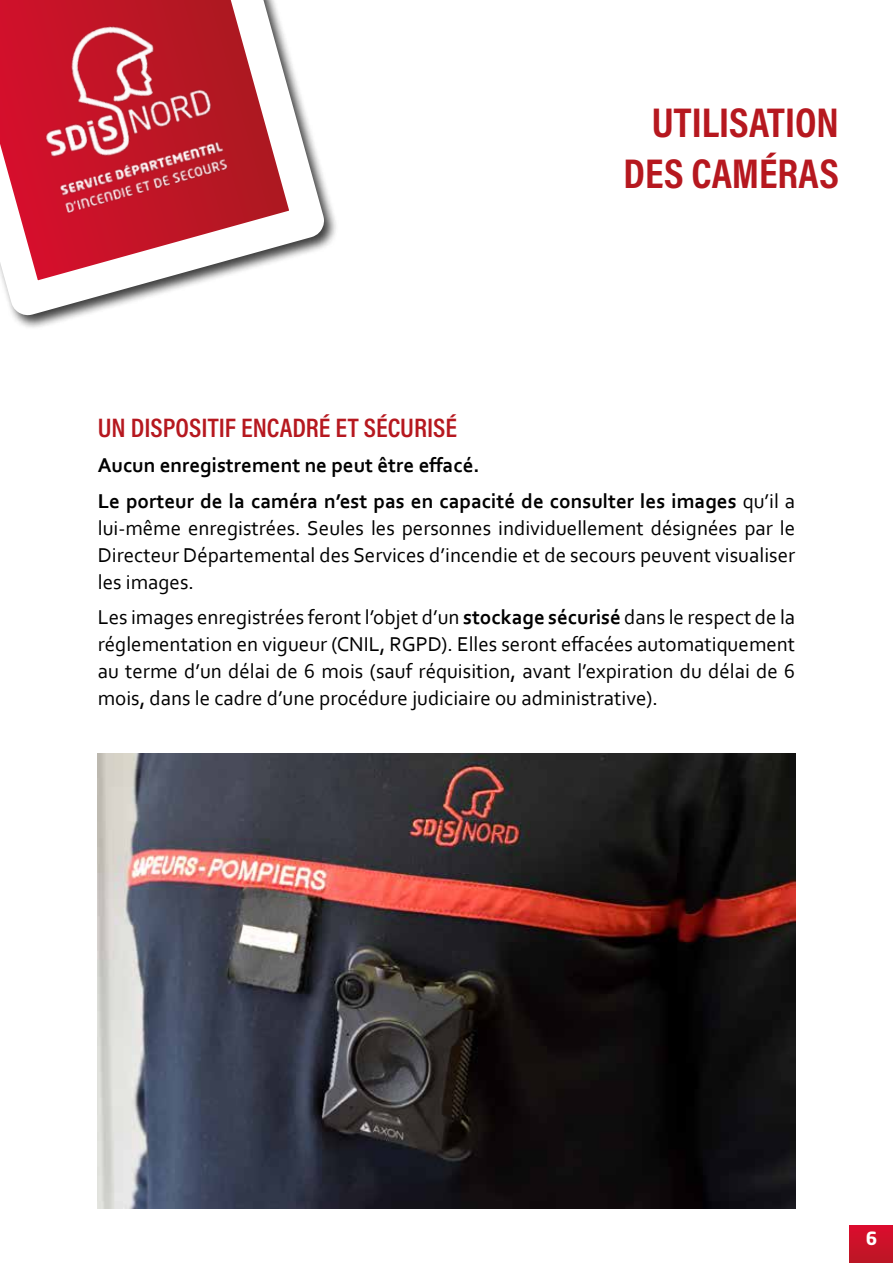
<style>
.page{position:relative;width:893px;height:1263px;background:#fff}
.page>*{position:absolute;margin:0;border:0;box-sizing:border-box;transform-origin:0 0}
.t1{font:42px/50.4px "Acumin Variable Concept";letter-spacing:-.14em;color:#b6181f;text-align:right}
.t2{font:27px "Acumin Variable Concept";letter-spacing:-.145em;color:#b6181f}
.t3{font:21px/27px "Corbel";color:#000;text-align:justify}
.t4{font:700 21px/35.5px "Corbel";color:#000}
.t5{font:700 18px "Neo Sans";color:#fff}
.s1{font-weight:400}
.s2{font-weight:700}
</style>
<div class="page">
<svg style="left:850px;top:1226px;width:43px;height:37px;background:#ca1129"></svg>
<svg style="left:0;top:0;width:336px;height:328px"></svg>
<img style="left:5px;top:0;width:241px;height:230px">
<img style="left:98px;top:754px;width:697px;height:455px">
<h1 class="t1" style="left:623px;top:96px;width:225px">UTILISATION<br>DES CAMÉRAS</h1>
<p class="t2" style="left:98px;top:409px;width:365px">UN DISPOSITIF ENCADRÉ ET SÉCURISÉ</p>
<p class="t4" style="left:98px;top:447px;width:699px">Aucun enregistrement ne peut être effacé.<br>Le porteur de la caméra n’est pas en capacité de consulter les images <span class="s1">qu’il a</span></p>
<p class="t3" style="left:98px;top:514px;width:699px">lui-même enregistrées. Seules les personnes individuellement désignées par le Directeur Départemental des Services d’incendie et de secours peuvent visualiser les images.</p>
<p class="t3" style="left:98px;top:603px;width:699px">Les images enregistrées feront l’objet d’un <span class="s2">stockage sécurisé</span> dans le respect de la réglementation en vigueur (CNIL, RGPD). Elles seront effacées automatiquement au terme d’un délai de 6 mois (sauf réquisition, avant l’expiration du délai de 6 mois, dans le cadre d’une procédure judiciaire ou administrative).</p>
<p class="t5" style="left:866px;top:1231px;width:13px">6</p>
</div>
